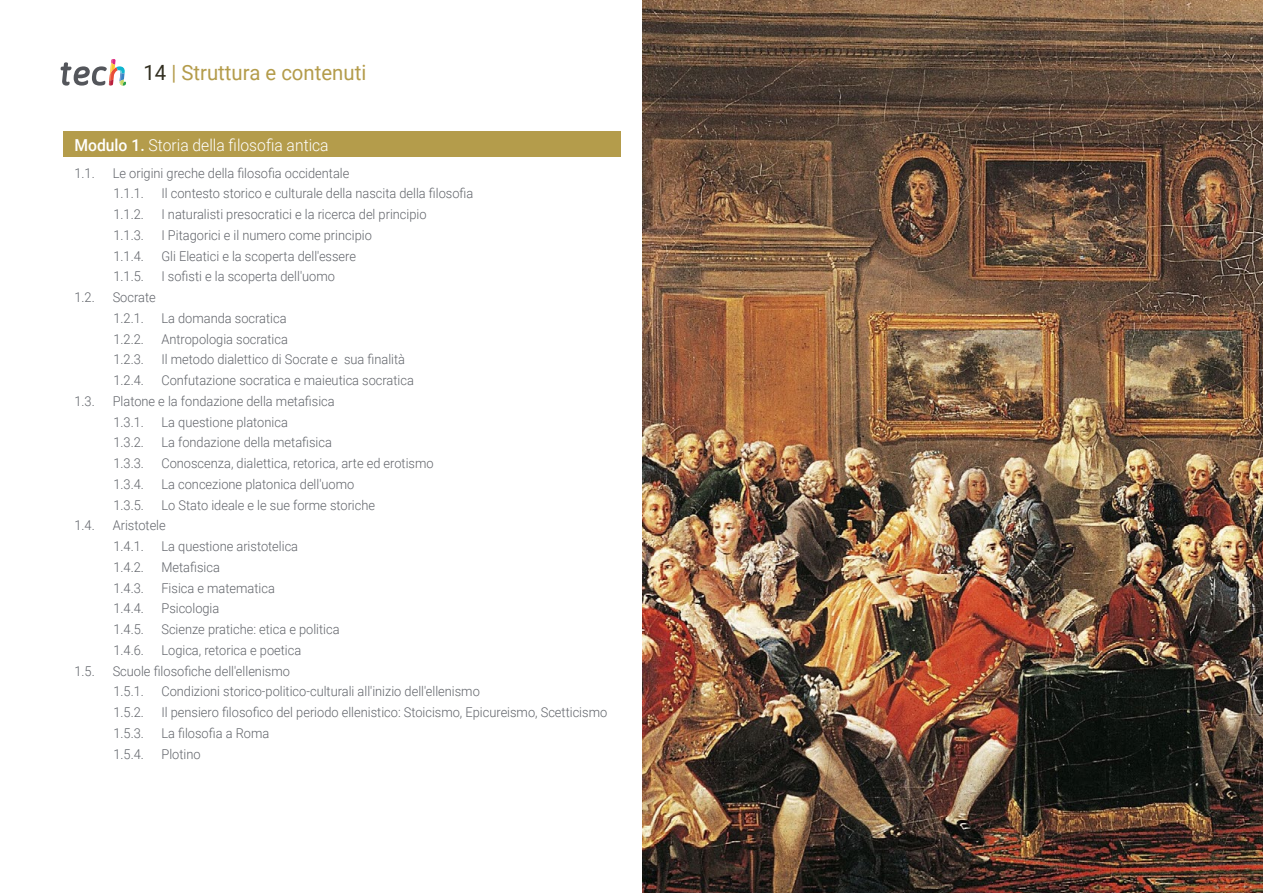
<style>
.page{position:relative;width:1263px;height:893px;background:#fff}
.page>*{position:absolute;margin:0;border:0;box-sizing:border-box;transform-origin:0 0}
.t1{font:21px "Roboto";color:#b49c4b}
.t2{font:300 16.5px "Roboto";color:#fff;scale:.95 1}
.t3{font:300 13.5px/20.7px "Roboto";color:#61646a;scale:.95 1}
.s1{color:#312e20}
.s2{font-weight:500}
</style>
<div class="page">
<svg style="left:61px;top:59px;width:65px;height:27px"></svg>
<img style="left:642px;top:0;width:621px;height:893px">
<div style="left:63px;top:132px;width:558px;height:25px;background:#b49c4b"></div>
<h1 class="t1" style="left:144px;top:57px;width:224px"><span class="s1">14</span> | Struttura e contenuti</h1>
<p class="t2" style="left:74px;top:133px;width:269px"><span class="s2">Modulo 1.</span> Storia della filosofia antica</p>
<p class="t3" style="left:74px;top:162px;width:23px">1.1.</p>
<p class="t3" style="left:113px;top:162px;width:251px">Le origini greche della filosofia occidentale<br>1.1.1.</p>
<p class="t3" style="left:161px;top:183px;width:330px">Il contesto storico e culturale della nascita della filosofia</p>
<p class="t3" style="left:113px;top:203px;width:34px">1.1.2.</p>
<p class="t3" style="left:161px;top:203px;width:281px">I naturalisti presocratici e la ricerca del principio</p>
<p class="t3" style="left:113px;top:224px;width:34px">1.1.3.</p>
<p class="t3" style="left:161px;top:224px;width:223px">I Pitagorici e il numero come principio</p>
<p class="t3" style="left:113px;top:245px;width:34px">1.1.4.</p>
<p class="t3" style="left:161px;top:245px;width:206px">Gli Eleatici e la scoperta dell'essere</p>
<p class="t3" style="left:113px;top:266px;width:34px">1.1.5.</p>
<p class="t3" style="left:161px;top:266px;width:184px">I sofisti e la scoperta dell'uomo</p>
<p class="t3" style="left:74px;top:286px;width:23px">1.2.</p>
<p class="t3" style="left:113px;top:286px;width:47px">Socrate<br>1.2.1.</p>
<p class="t3" style="left:161px;top:307px;width:133px">La domanda socratica</p>
<p class="t3" style="left:113px;top:328px;width:34px">1.2.2.</p>
<p class="t3" style="left:161px;top:328px;width:135px">Antropologia socratica</p>
<p class="t3" style="left:113px;top:349px;width:34px">1.2.3.</p>
<p class="t3" style="left:161px;top:349px;width:258px">Il metodo dialettico di Socrate e sua finalità</p>
<p class="t3" style="left:113px;top:369px;width:34px">1.2.4.</p>
<p class="t3" style="left:161px;top:369px;width:267px">Confutazione socratica e maieutica socratica</p>
<p class="t3" style="left:74px;top:390px;width:23px">1.3.</p>
<p class="t3" style="left:113px;top:390px;width:235px">Platone e la fondazione della metafisica<br>1.3.1.</p>
<p class="t3" style="left:161px;top:411px;width:135px">La questione platonica</p>
<p class="t3" style="left:113px;top:432px;width:34px">1.3.2.</p>
<p class="t3" style="left:161px;top:432px;width:181px">La fondazione della metafisica</p>
<p class="t3" style="left:113px;top:452px;width:34px">1.3.3.</p>
<p class="t3" style="left:161px;top:452px;width:288px">Conoscenza, dialettica, retorica, arte ed erotismo</p>
<p class="t3" style="left:113px;top:473px;width:34px">1.3.4.</p>
<p class="t3" style="left:161px;top:473px;width:205px">La concezione platonica dell'uomo</p>
<p class="t3" style="left:113px;top:494px;width:34px">1.3.5.</p>
<p class="t3" style="left:161px;top:494px;width:226px">Lo Stato ideale e le sue forme storiche</p>
<p class="t3" style="left:74px;top:515px;width:23px">1.4.</p>
<p class="t3" style="left:113px;top:515px;width:57px">Aristotele<br>1.4.1.</p>
<p class="t3" style="left:161px;top:535px;width:145px">La questione aristotelica</p>
<p class="t3" style="left:113px;top:556px;width:34px">1.4.2.</p>
<p class="t3" style="left:161px;top:556px;width:63px">Metafisica</p>
<p class="t3" style="left:113px;top:577px;width:34px">1.4.3.</p>
<p class="t3" style="left:161px;top:577px;width:121px">Fisica e matematica</p>
<p class="t3" style="left:113px;top:598px;width:34px">1.4.4.</p>
<p class="t3" style="left:161px;top:598px;width:63px">Psicologia</p>
<p class="t3" style="left:113px;top:618px;width:34px">1.4.5.</p>
<p class="t3" style="left:161px;top:618px;width:189px">Scienze pratiche: etica e politica</p>
<p class="t3" style="left:113px;top:639px;width:34px">1.4.6.</p>
<p class="t3" style="left:161px;top:639px;width:149px">Logica, retorica e poetica</p>
<p class="t3" style="left:74px;top:660px;width:23px">1.5.</p>
<p class="t3" style="left:113px;top:660px;width:188px">Scuole filosofiche dell'ellenismo<br>1.5.1.</p>
<p class="t3" style="left:161px;top:681px;width:337px">Condizioni storico-politico-culturali all'inizio dell'ellenismo</p>
<p class="t3" style="left:113px;top:701px;width:34px">1.5.2.</p>
<p class="t3" style="left:161px;top:701px;width:471px">Il pensiero filosofico del periodo ellenistico: Stoicismo, Epicureismo, Scetticismo</p>
<p class="t3" style="left:113px;top:722px;width:34px">1.5.3.</p>
<p class="t3" style="left:161px;top:722px;width:115px">La filosofia a Roma</p>
<p class="t3" style="left:113px;top:743px;width:34px">1.5.4.</p>
<p class="t3" style="left:161px;top:743px;width:43px">Plotino</p>
</div>
